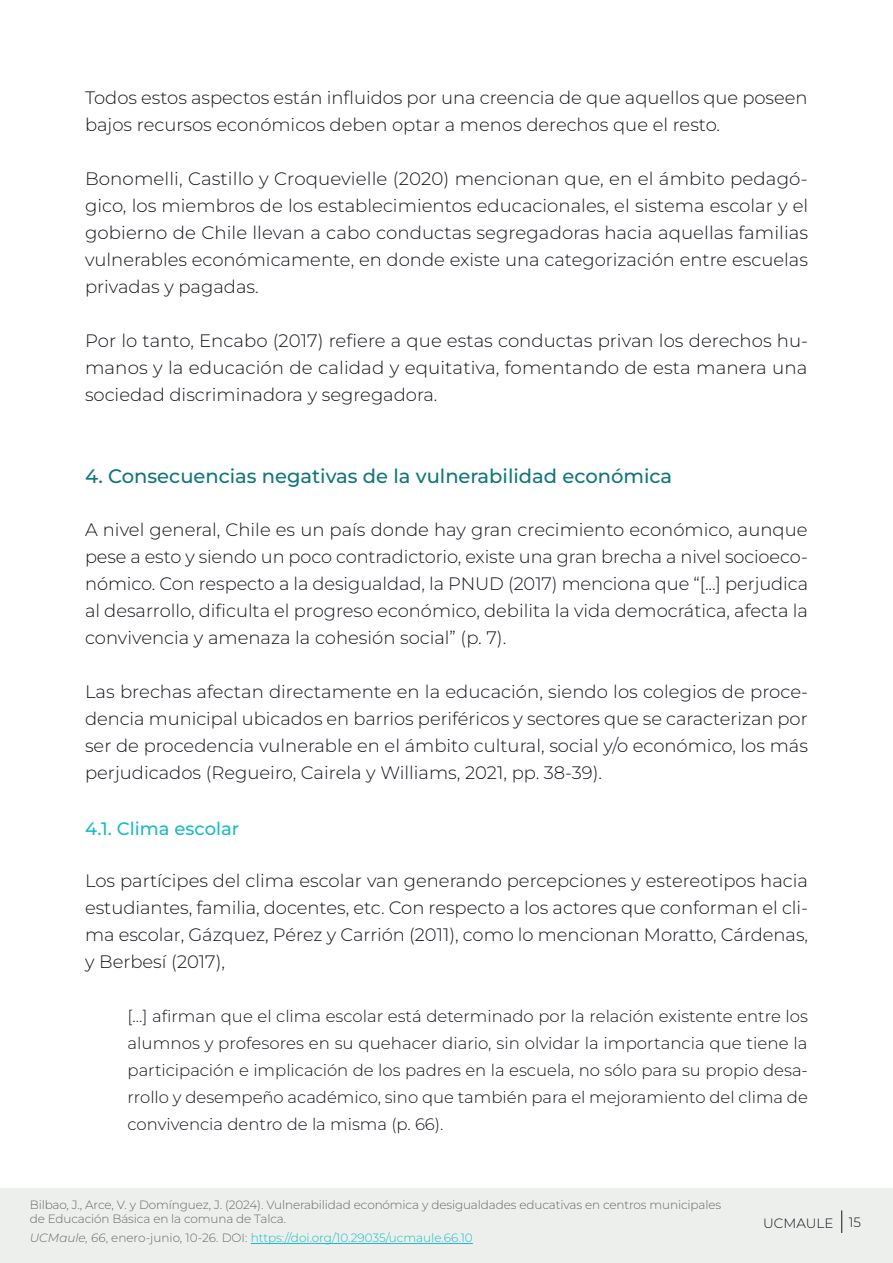
<style>
.page{position:relative;width:893px;height:1263px;background:#fff}
.page>*{position:absolute;margin:0;border:0;box-sizing:border-box;transform-origin:0 0}
.t1{font:500 19.5px "Montserrat";color:#0f767b}
.t2{font:300 18px/27px "Montserrat";color:#13161c;text-align:justify}
.t3{font:500 18px "Montserrat";color:#19bcc6}
.t4{font:300 16.5px/27px "Montserrat";color:#13161c;text-align:justify}
.t5{font:300 13.5px "Montserrat";color:#13161c}
.t6{font:300 12px/14.4px "Montserrat";letter-spacing:-.01em;color:#646969}
.t7{font:300 12px "Montserrat";color:#19bcc6}
.s1{font-style:italic;color:#646969}
.s2{color:#646969}
</style>
<div class="page">
<div style="left:0;top:1188px;width:893px;height:75px;background:#edefed"></div>
<svg style="left:841px;top:1210px;width:1px;height:23px"></svg>
<hr style="left:251px;top:1243px;width:222px;height:1px;background:#19bcc6">
<p class="t2" style="left:85px;top:83px;width:724px">Todos estos aspectos están influidos por una creencia de que aquellos que poseen bajos recursos económicos deben optar a menos derechos que el resto.</p>
<p class="t2" style="left:85px;top:164px;width:725px">Bonomelli, Castillo y Croquevielle (2020) mencionan que, en el ámbito pedagó&shy;gico, los miembros de los establecimientos educacionales, el sistema escolar y el gobierno de Chile llevan a cabo conductas segregadoras hacia aquellas familias vulnerables económicamente, en donde existe una categorización entre escuelas privadas y pagadas.</p>
<p class="t2" style="left:85px;top:326px;width:724px">Por lo tanto, Encabo (2017) refiere a que estas conductas privan los derechos hu&shy;manos y la educación de calidad y equitativa, fomentando de esta manera una sociedad discriminadora y segregadora.</p>
<p class="t1" style="left:85px;top:462px;width:589px">4. Consecuencias negativas de la vulnerabilidad económica</p>
<p class="t2" style="left:85px;top:515px;width:725px">A nivel general, Chile es un país donde hay gran crecimiento económico, aunque pese a esto y siendo un poco contradictorio, existe una gran brecha a nivel socioeco&shy;nómico. Con respecto a la desigualdad, la PNUD (2017) menciona que “[...] perjudica al desarrollo, dificulta el progreso económico, debilita la vida democrática, afecta la convivencia y amenaza la cohesión social” (p. 7).</p>
<p class="t2" style="left:85px;top:677px;width:724px">Las brechas afectan directamente en la educación, siendo los colegios de proce&shy;dencia municipal ubicados en barrios periféricos y sectores que se caracterizan por ser de procedencia vulnerable en el ámbito cultural, social y/o económico, los más perjudicados (Regueiro, Cairela y Williams, 2021, pp. 38-39).</p>
<p class="t3" style="left:85px;top:816px;width:156px">4.1. Clima escolar</p>
<p class="t2" style="left:85px;top:866px;width:725px">Los partícipes del clima escolar van generando percepciones y estereotipos hacia estudiantes, familia, docentes, etc. Con respecto a los actores que conforman el cli&shy;ma escolar, Gázquez, Pérez y Carrión (2011), como lo mencionan Moratto, Cárdenas, y Berbesí (2017),</p>
<p class="t4" style="left:128px;top:1002px;width:682px">[...] afirman que el clima escolar está determinado por la relación existente entre los alumnos y profesores en su quehacer diario, sin olvidar la importancia que tiene la participación e implicación de los padres en la escuela, no sólo para su propio desa&shy;rrollo y desempeño académico, sino que también para el mejoramiento del clima de convivencia dentro de la misma (p. 66).</p>
<p class="t6" style="left:30px;top:1197px;width:693px">Bilbao, J., Arce, V. y Domínguez, J. (2024). Vulnerabilidad económica y desigualdades educativas en centros municipales de Educación Básica en la comuna de Talca.</p>
<p class="t7" style="left:30px;top:1230px;width:445px"><span class="s1">UCMaule, 66</span><span class="s2">, enero-junio, 10-26. DOI:</span> https://doi.org/10.29035/ucmaule.66.10</p>
<p class="t5" style="left:763px;top:1214px;width:99px">UCMAULE 15</p>
</div>
